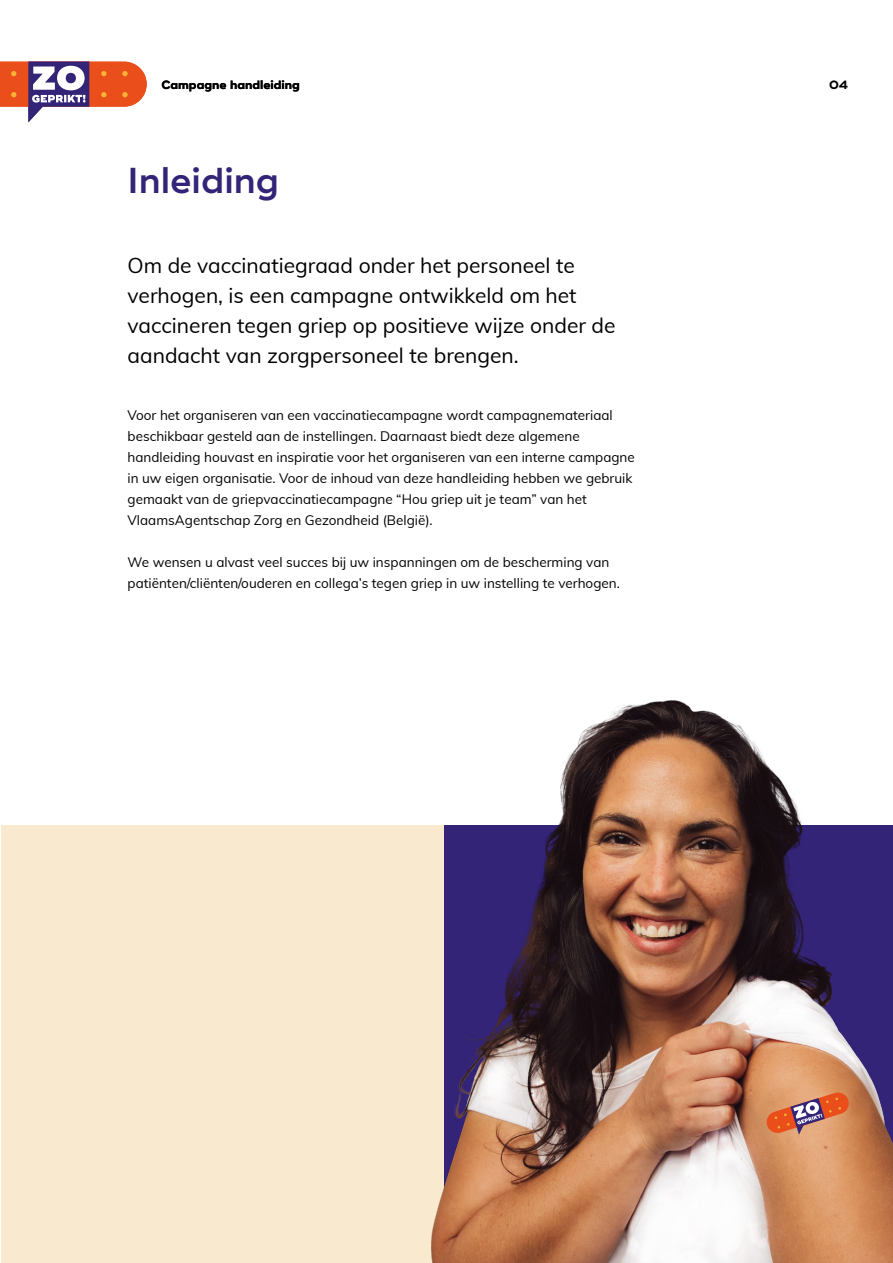
<style>
.page{position:relative;width:893px;height:1263px;background:#fff}
.page>*{position:absolute;margin:0;border:0;box-sizing:border-box;transform-origin:0 0}
.Koppen{font:600 36px "Ridley Grotesk";color:#332477}
.Inleiding{font:21px/30px "Muli";color:#000}
.Plate_tekst{font:13.5px/21px "Muli";color:#000}
.t1{font:700 12px "Ridley Grotesk";color:#000}
</style>
<div class="page">
<div style="left:1px;top:825px;width:443px;height:437px;background:#f9e9ce"></div>
<img style="left:194px;top:700px;width:699px;height:563px">
<svg style="left:765px;top:1091px;width:85px;height:44px;background:#d18161"></svg>
<svg style="left:0;top:62px;width:147px;height:60px"></svg>
<p class="t1" style="left:162px;top:78px;width:140px">Campagne handleiding</p>
<p class="t1" style="left:829px;top:78px;width:20px">04</p>
<p class="Koppen" style="left:128px;top:159px;width:153px">Inleiding</p>
<p class="Inleiding" style="left:128px;top:249px;width:490px">Om de vaccinatiegraad onder het personeel te verhogen, is een campagne ontwikkeld om het -vaccineren tegen griep op positieve wijze onder de aandacht van zorgpersoneel te brengen.</p>
<p class="Plate_tekst" style="left:128px;top:404px;width:487px">Voor het organiseren van een vaccinatiecampagne wordt campagnemateriaal</p>
<p class="Plate_tekst" style="left:128px;top:425px;width:454px">beschikbaar gesteld aan de instellingen. Daarnaast biedt deze algemene</p>
<p class="Plate_tekst" style="left:128px;top:446px;width:509px">handleiding houvast en inspiratie voor het organiseren van een interne campagne</p>
<p class="Plate_tekst" style="left:128px;top:467px;width:506px">in uw eigen organisatie. Voor de inhoud van deze handleiding hebben we gebruik</p>
<p class="Plate_tekst" style="left:128px;top:488px;width:461px">gemaakt van de griepvaccinatiecampagne “Hou griep uit je team” van het<br>VlaamsAgentschap Zorg en Gezondheid (België).</p>
<p class="Plate_tekst" style="left:128px;top:551px;width:494px">We wensen u alvast veel succes bij uw inspanningen om de bescherming van patiënten/cliënten/ouderen en collega’s tegen griep in uw instelling te verhogen.</p>
</div>
